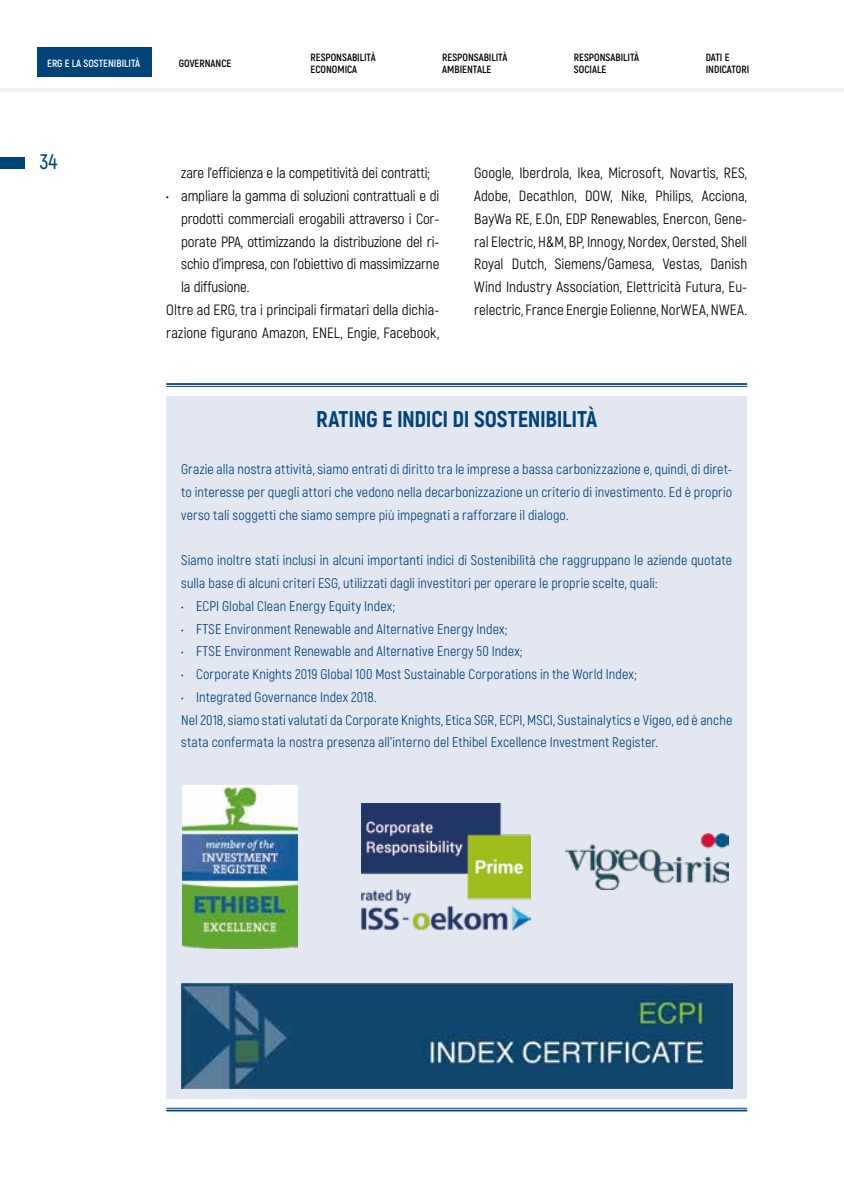
<style>
.page{position:relative;width:844px;height:1191px;background:#fff}
.page>*{position:absolute;margin:0;border:0;box-sizing:border-box;transform-origin:0 0}
.t1{font:800 22.75px "Akrobat";letter-spacing:-.015em;color:#004379}
.t2{font:600 21px "Akrobat";color:#004379}
.t3{font:14.88px/22.8px "Akrobat";letter-spacing:-.01em;color:#000;text-align:justify}
.t4{font:14px/22.8px "Akrobat";letter-spacing:.01em;color:#004379}
.t5{font:700 10.5px/12.6px "Akrobat";color:#000}
.t6{font:700 10.5px "Akrobat";color:#fff}
</style>
<div class="page">
<hr style="left:0;top:88px;width:843px;height:4px;background:#f3f1ea">
<div style="left:0;top:157px;width:25px;height:12px;background:#004379"></div>
<div style="left:37px;top:47px;width:114px;height:30px;background:#004379"></div>
<div style="left:166px;top:396px;width:581px;height:702px;background:#e2e7f1"></div>
<hr style="left:166px;top:383px;width:581px;height:2px;background:#004379">
<hr style="left:166px;top:386px;width:581px;height:1px;background:#004379">
<hr style="left:166px;top:1108px;width:581px;height:1px;background:#004379">
<hr style="left:166px;top:1109px;width:581px;height:2px;background:#004379">
<img style="left:181px;top:983px;width:551px;height:105px">
<img style="left:183px;top:785px;width:115px;height:163px">
<img style="left:362px;top:803px;width:168px;height:127px">
<img style="left:565px;top:833px;width:163px;height:57px">
<p class="t6" style="left:47px;top:57px;width:94px">ERG E LA SOSTENIBILITÀ</p>
<p class="t5" style="left:442px;top:51px;width:67px">RESPONSABILITÀ<br>AMBIENTALE</p>
<p class="t5" style="left:574px;top:51px;width:67px">RESPONSABILITÀ<br>SOCIALE</p>
<p class="t5" style="left:705px;top:51px;width:45px">DATI E<br>INDICATORI</p>
<p class="t5" style="left:310px;top:51px;width:67px">RESPONSABILITÀ<br>ECONOMICA</p>
<p class="t5" style="left:179px;top:57px;width:54px">GOVERNANCE</p>
<h2 class="t2" style="left:40px;top:149px;width:19px">34</h2>
<p class="t3" style="left:181px;top:162px;width:250px">zare l’efficienza e la competitività dei contratti;</p>
<p class="t3" style="left:166px;top:184px;width:274px">• ampliare la gamma di soluzioni contrattuali e di</p>
<p class="t3" style="left:181px;top:207px;width:259px">prodotti commerciali erogabili attraverso i Cor-</p>
<p class="t3" style="left:181px;top:230px;width:259px">porate PPA, ottimizzando la distribuzione del ri-</p>
<p class="t3" style="left:181px;top:253px;width:259px">schio d’impresa, con l’obiettivo di massimizzarne</p>
<p class="t3" style="left:181px;top:275px;width:70px">la diffusione.</p>
<p class="t3" style="left:166px;top:298px;width:274px">Oltre ad ERG, tra i principali firmatari della dichia-</p>
<p class="t3" style="left:166px;top:321px;width:274px">razione figurano Amazon, ENEL, Engie, Facebook,</p>
<p class="t3" style="left:474px;top:162px;width:274px">Google, Iberdrola, Ikea, Microsoft, Novartis, RES, Adobe, Decathlon, DOW, Nike, Philips, Acciona, BayWa RE, E.On, EDP Renewables, Enercon, Gene&shy;ral Electric, H&amp;M, BP, Innogy, Nordex, Oersted, Shell Royal Dutch, Siemens/Gamesa, Vestas, Danish Wind Industry Association, Elettricità Futura, Eu&shy;relectric, France Energie Eolienne, NorWEA, NWEA.</p>
<h1 class="t1" style="left:316px;top:405px;width:282px">RATING E INDICI DI SOSTENIBILITÀ</h1>
<p class="t4" style="left:181px;top:458px;width:552px;text-align:justify">Grazie alla nostra attività, siamo entrati di diritto tra le imprese a bassa carbonizzazione e, quindi, di diret&shy;to interesse per quegli attori che vedono nella decarbonizzazione un criterio di investimento. Ed è proprio verso tali soggetti che siamo sempre più impegnati a rafforzare il dialogo.</p>
<p class="t4" style="left:181px;top:549px;width:552px">Siamo inoltre stati inclusi in alcuni importanti indici di Sostenibilità che raggruppano le aziende quotate sulla base di alcuni criteri ESG, utilizzati dagli investitori per operare le proprie scelte, quali:</p>
<p class="t4" style="left:181px;top:594px;width:215px">• ECPI Global Clean Energy Equity Index;</p>
<p class="t4" style="left:181px;top:617px;width:327px">• FTSE Environment Renewable and Alternative Energy Index;</p>
<p class="t4" style="left:181px;top:640px;width:342px">• FTSE Environment Renewable and Alternative Energy 50 Index;</p>
<p class="t4" style="left:181px;top:663px;width:457px">• Corporate Knights 2019 Global 100 Most Sustainable Corporations in the World Index;</p>
<p class="t4" style="left:181px;top:685px;width:552px">• Integrated Governance Index 2018.<br>Nel 2018, siamo stati valutati da Corporate Knights, Etica SGR, ECPI, MSCI, Sustainalytics e Vigeo, ed è anche stata confermata la nostra presenza all’interno del Ethibel Excellence Investment Register.</p>
</div>
